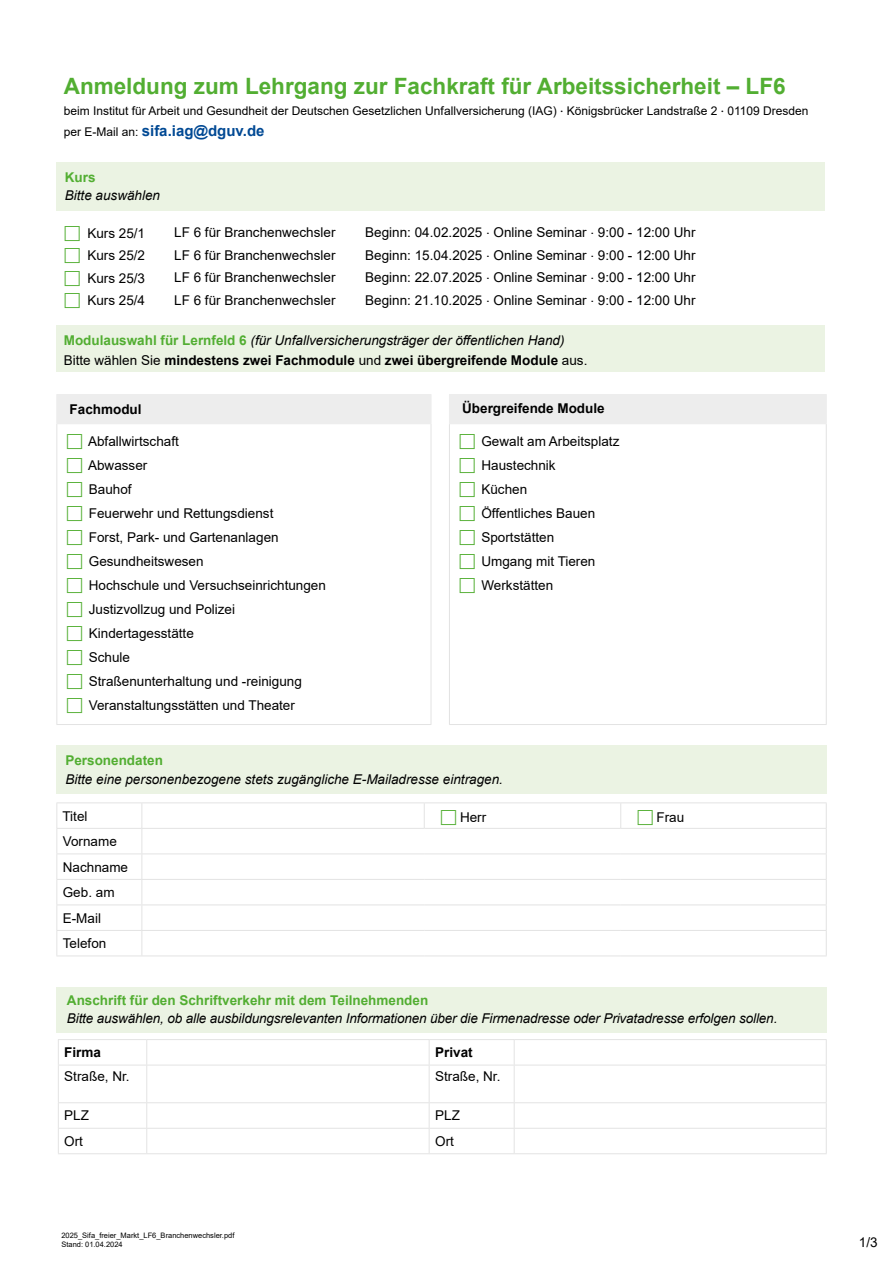
<style>
.page{position:relative;width:893px;height:1263px;background:#fff}
.page>*{position:absolute;margin:0;border:0;box-sizing:border-box;transform-origin:0 0}
._01_Überschriften_D_-_Überschrift_schwarz{font:700 22.5px "Arial";color:#52ae32}
._01_Überschriften_D_-_Überschrift_schwarz-2{font:700 15px "Arial";color:#004994}
.Normal{font:13.5px/24px "Arial";color:#000}
.Normal-2{font:italic 13.5px/18px "Arial";color:#000}
.Normal-3{font:700 13.5px "Arial";color:#000}
._01_Überschriften_D_-_Überschrift_schwarz-3{font:12px "Arial";color:#000}
.t1{font:7.5px/9px "Arial";color:#000}
.s1{font-weight:400;font-size:12px;color:#000}
.s2{font-weight:700;font-style:normal;color:#52ae32}
.s3{font-style:normal}
.s4{font-weight:700;font-style:normal}
</style>
<div class="page">
<div style="left:56px;top:163px;width:768px;height:48px;background:#ebf3e3"></div>
<div style="left:56px;top:987px;width:771px;height:45px;background:#ebf3e3"></div>
<hr style="left:58px;top:1065px;width:1px;height:37px;background:#e3e3e3">
<hr style="left:146px;top:1065px;width:1px;height:37px;background:#e3e3e3">
<hr style="left:429px;top:1065px;width:1px;height:37px;background:#e3e3e3">
<hr style="left:514px;top:1065px;width:1px;height:37px;background:#e3e3e3">
<hr style="left:826px;top:1065px;width:1px;height:37px;background:#e3e3e3">
<hr style="left:58px;top:1102px;width:89px;height:1px;background:#e3e3e3">
<hr style="left:147px;top:1102px;width:282px;height:1px;background:#e3e3e3">
<hr style="left:429px;top:1102px;width:85px;height:1px;background:#e3e3e3">
<hr style="left:514px;top:1102px;width:313px;height:1px;background:#e3e3e3">
<hr style="left:58px;top:1128px;width:89px;height:1px;background:#e3e3e3">
<svg style="left:58px;top:1103px;width:1px;height:50px"></svg>
<hr style="left:147px;top:1128px;width:282px;height:1px;background:#e3e3e3">
<svg style="left:146px;top:1103px;width:1px;height:50px"></svg>
<hr style="left:429px;top:1128px;width:85px;height:1px;background:#e3e3e3">
<svg style="left:429px;top:1103px;width:1px;height:50px"></svg>
<hr style="left:514px;top:1128px;width:313px;height:1px;background:#e3e3e3">
<svg style="left:514px;top:1103px;width:1px;height:50px"></svg>
<svg style="left:826px;top:1103px;width:1px;height:50px"></svg>
<hr style="left:58px;top:1153px;width:89px;height:1px;background:#e3e3e3">
<hr style="left:147px;top:1153px;width:282px;height:1px;background:#e3e3e3">
<hr style="left:429px;top:1153px;width:85px;height:1px;background:#e3e3e3">
<hr style="left:514px;top:1153px;width:313px;height:1px;background:#e3e3e3">
<hr style="left:58px;top:1039px;width:89px;height:1px;background:#e3e3e3">
<svg style="left:58px;top:1040px;width:1px;height:25px"></svg>
<hr style="left:147px;top:1039px;width:282px;height:1px;background:#e3e3e3">
<svg style="left:146px;top:1040px;width:1px;height:25px"></svg>
<hr style="left:429px;top:1039px;width:85px;height:1px;background:#e3e3e3">
<svg style="left:429px;top:1040px;width:1px;height:25px"></svg>
<hr style="left:514px;top:1039px;width:313px;height:1px;background:#e3e3e3">
<svg style="left:514px;top:1040px;width:1px;height:25px"></svg>
<svg style="left:826px;top:1040px;width:1px;height:25px"></svg>
<hr style="left:58px;top:1065px;width:89px;height:1px;background:#e3e3e3">
<hr style="left:147px;top:1065px;width:282px;height:1px;background:#e3e3e3">
<hr style="left:429px;top:1065px;width:85px;height:1px;background:#e3e3e3">
<hr style="left:514px;top:1065px;width:313px;height:1px;background:#e3e3e3">
<div style="left:56px;top:325px;width:769px;height:47px;background:#ebf3e3"></div>
<div style="left:56px;top:746px;width:771px;height:48px;background:#ebf3e3"></div>
<hr style="left:56px;top:853px;width:86px;height:1px;background:#e3e3e3">
<hr style="left:142px;top:853px;width:282px;height:1px;background:#e3e3e3">
<hr style="left:424px;top:853px;width:197px;height:1px;background:#e3e3e3">
<hr style="left:621px;top:853px;width:206px;height:1px;background:#e3e3e3">
<hr style="left:56px;top:879px;width:86px;height:1px;background:#e3e3e3">
<hr style="left:142px;top:879px;width:282px;height:1px;background:#e3e3e3">
<hr style="left:424px;top:879px;width:197px;height:1px;background:#e3e3e3">
<hr style="left:621px;top:879px;width:206px;height:1px;background:#e3e3e3">
<hr style="left:56px;top:904px;width:86px;height:1px;background:#e3e3e3">
<hr style="left:142px;top:904px;width:282px;height:1px;background:#e3e3e3">
<hr style="left:424px;top:904px;width:197px;height:1px;background:#e3e3e3">
<hr style="left:621px;top:904px;width:206px;height:1px;background:#e3e3e3">
<hr style="left:56px;top:930px;width:86px;height:1px;background:#e3e3e3">
<hr style="left:142px;top:930px;width:282px;height:1px;background:#e3e3e3">
<hr style="left:424px;top:930px;width:197px;height:1px;background:#e3e3e3">
<hr style="left:621px;top:930px;width:206px;height:1px;background:#e3e3e3">
<hr style="left:56px;top:955px;width:86px;height:1px;background:#e3e3e3">
<hr style="left:142px;top:955px;width:282px;height:1px;background:#e3e3e3">
<hr style="left:424px;top:955px;width:197px;height:1px;background:#e3e3e3">
<hr style="left:621px;top:955px;width:206px;height:1px;background:#e3e3e3">
<hr style="left:56px;top:802px;width:86px;height:1px;background:#e3e3e3">
<svg style="left:56px;top:803px;width:1px;height:152px"></svg>
<hr style="left:142px;top:802px;width:282px;height:1px;background:#e3e3e3">
<svg style="left:141px;top:803px;width:1px;height:152px"></svg>
<hr style="left:424px;top:802px;width:197px;height:1px;background:#e3e3e3">
<svg style="left:424px;top:803px;width:1px;height:25px"></svg>
<hr style="left:621px;top:802px;width:206px;height:1px;background:#e3e3e3">
<svg style="left:620px;top:803px;width:1px;height:25px"></svg>
<svg style="left:826px;top:803px;width:1px;height:152px"></svg>
<hr style="left:56px;top:828px;width:86px;height:1px;background:#e3e3e3">
<hr style="left:142px;top:828px;width:282px;height:1px;background:#e3e3e3">
<hr style="left:424px;top:828px;width:197px;height:1px;background:#e3e3e3">
<hr style="left:621px;top:828px;width:206px;height:1px;background:#e3e3e3">
<div style="left:56px;top:394px;width:771px;height:30px;background:#ededed"></div>
<hr style="left:449px;top:423px;width:378px;height:1px;background:#ededed">
<hr style="left:56px;top:424px;width:1px;height:300px;background:#e3e3e3">
<hr style="left:431px;top:424px;width:1px;height:300px;background:#e3e3e3">
<hr style="left:56px;top:724px;width:375px;height:1px;background:#e3e3e3">
<hr style="left:449px;top:424px;width:1px;height:300px;background:#e3e3e3">
<hr style="left:826px;top:424px;width:1px;height:300px;background:#e3e3e3">
<hr style="left:449px;top:724px;width:378px;height:1px;background:#e3e3e3">
<h1 class="_01_Überschriften_D_-_Überschrift_schwarz" style="left:64px;top:70px;width:723px">Anmeldung zum Lehrgang zur Fachkraft für Arbeitssicherheit – LF6</h1>
<h1 class="_01_Überschriften_D_-_Überschrift_schwarz-3" style="left:64px;top:102px;width:746px">beim Institut für Arbeit und Gesundheit der Deutschen Gesetzlichen Unfallversicherung (IAG) <sup>.</sup> Königsbrücker Landstraße 2 <sup>.</sup> 01109 Dresden</h1>
<h1 class="_01_Überschriften_D_-_Überschrift_schwarz-2" style="left:64px;top:120px;width:202px"><span class="s1">per E-Mail an:</span> sifa.iag@dguv.de</h1>
<p class="Normal-2" style="left:65px;top:168px;width:97px"><span class="s2">Kurs<br></span>Bitte auswählen</p>
<p class="Normal" style="left:87px;top:221px;width:59px">Kurs 25/1</p>
<p class="Normal" style="left:87px;top:243px;width:59px">Kurs 25/2</p>
<p class="Normal" style="left:87px;top:266px;width:59px">Kurs 25/3</p>
<p class="Normal" style="left:87px;top:288px;width:59px">Kurs 25/4</p>
<p class="Normal" style="left:174px;top:220px;width:163px">LF 6 für Branchenwechsler</p>
<p class="Normal" style="left:174px;top:243px;width:163px">LF 6 für Branchenwechsler</p>
<p class="Normal" style="left:174px;top:265px;width:163px">LF 6 für Branchenwechsler</p>
<p class="Normal" style="left:174px;top:288px;width:163px">LF 6 für Branchenwechsler</p>
<p class="Normal" style="left:365px;top:220px;width:332px">Beginn: 04.02.2025 . Online Seminar . 9:00 - 12:00 Uhr</p>
<p class="Normal" style="left:365px;top:243px;width:332px">Beginn: 15.04.2025 . Online Seminar . 9:00 - 12:00 Uhr</p>
<p class="Normal" style="left:365px;top:265px;width:332px">Beginn: 22.07.2025 . Online Seminar . 9:00 - 12:00 Uhr</p>
<p class="Normal" style="left:365px;top:288px;width:332px">Beginn: 21.10.2025 . Online Seminar . 9:00 - 12:00 Uhr</p>
<p class="Normal-2" style="left:64px;top:331px;width:525px;line-height:19.5px"><span class="s2">Modulauswahl für Lernfeld 6</span> (für Unfallversicherungsträger der öffentlichen Hand)<br><span class="s3">Bitte wählen Sie</span> <span class="s4">mindestens zwei Fachmodule</span> <span class="s3">und</span> <span class="s4">zwei übergreifende Module</span> <span class="s3">aus.</span></p>
<p class="Normal-3" style="left:70px;top:400px;width:74px">Fachmodul</p>
<p class="Normal-3" style="left:462px;top:399px;width:144px">Übergreifende Module</p>
<p class="Normal" style="left:88px;top:429px;width:239px">Abfallwirtschaft<br>Abwasser<br>Bauhof<br>Feuerwehr und Rettungsdienst<br>Forst, Park- und Gartenanlagen<br>Gesundheitswesen<br>Hochschule und Versuchseinrichtungen<br>Justizvollzug und Polizei<br>Kindertagesstätte<br>Schule<br>Straßenunterhaltung und -reinigung<br>Veranstaltungsstätten und Theater</p>
<p class="Normal" style="left:481px;top:429px;width:140px">Gewalt am Arbeitsplatz<br>Haustechnik<br>Küchen<br>Öffentliches Bauen<br>Sportstätten<br>Umgang mit Tieren<br>Werkstätten</p>
<p class="Normal-2" style="left:65px;top:751px;width:439px;line-height:19.5px"><span class="s2">Personendaten<br></span>Bitte eine personenbezogene stets zugängliche E-Mailadresse eintragen.</p>
<p class="Normal" style="left:63px;top:804px;width:26px">Titel</p>
<p class="Normal" style="left:460px;top:805px;width:28px">Herr</p>
<p class="Normal" style="left:656px;top:805px;width:29px">Frau</p>
<p class="Normal" style="left:63px;top:829px;width:56px">Vorname</p>
<p class="Normal" style="left:63px;top:855px;width:67px">Nachname</p>
<p class="Normal" style="left:63px;top:880px;width:53px">Geb. am</p>
<p class="Normal" style="left:63px;top:906px;width:40px">E-Mail</p>
<p class="Normal" style="left:63px;top:931px;width:45px">Telefon</p>
<p class="Normal-2" style="left:67px;top:991px;width:712px"><span class="s2">Anschrift für den Schriftverkehr mit dem Teilnehmenden<br></span>Bitte auswählen, ob alle ausbildungsrelevanten Informationen über die Firmenadresse oder Privatadresse erfolgen sollen.</p>
<p class="Normal-3" style="left:64px;top:1043px;width:38px">Firma</p>
<p class="Normal-3" style="left:435px;top:1043px;width:39px">Privat</p>
<p class="Normal" style="left:64px;top:1064px;width:67px">Straße, Nr.</p>
<p class="Normal" style="left:435px;top:1064px;width:67px">Straße, Nr.</p>
<p class="Normal" style="left:64px;top:1103px;width:26px">PLZ</p>
<p class="Normal" style="left:435px;top:1103px;width:26px">PLZ</p>
<p class="Normal" style="left:64px;top:1129px;width:20px">Ort</p>
<p class="Normal" style="left:435px;top:1129px;width:20px">Ort</p>
<p class="t1" style="left:61px;top:1231px;width:175px">2025_Sifa_freier_Markt_LF6_Branchenwechsler.pdf<br>Stand: 01.04.2024</p>
<p class="Normal" style="left:859px;top:1230px;width:20px">1/3</p>
</div>
